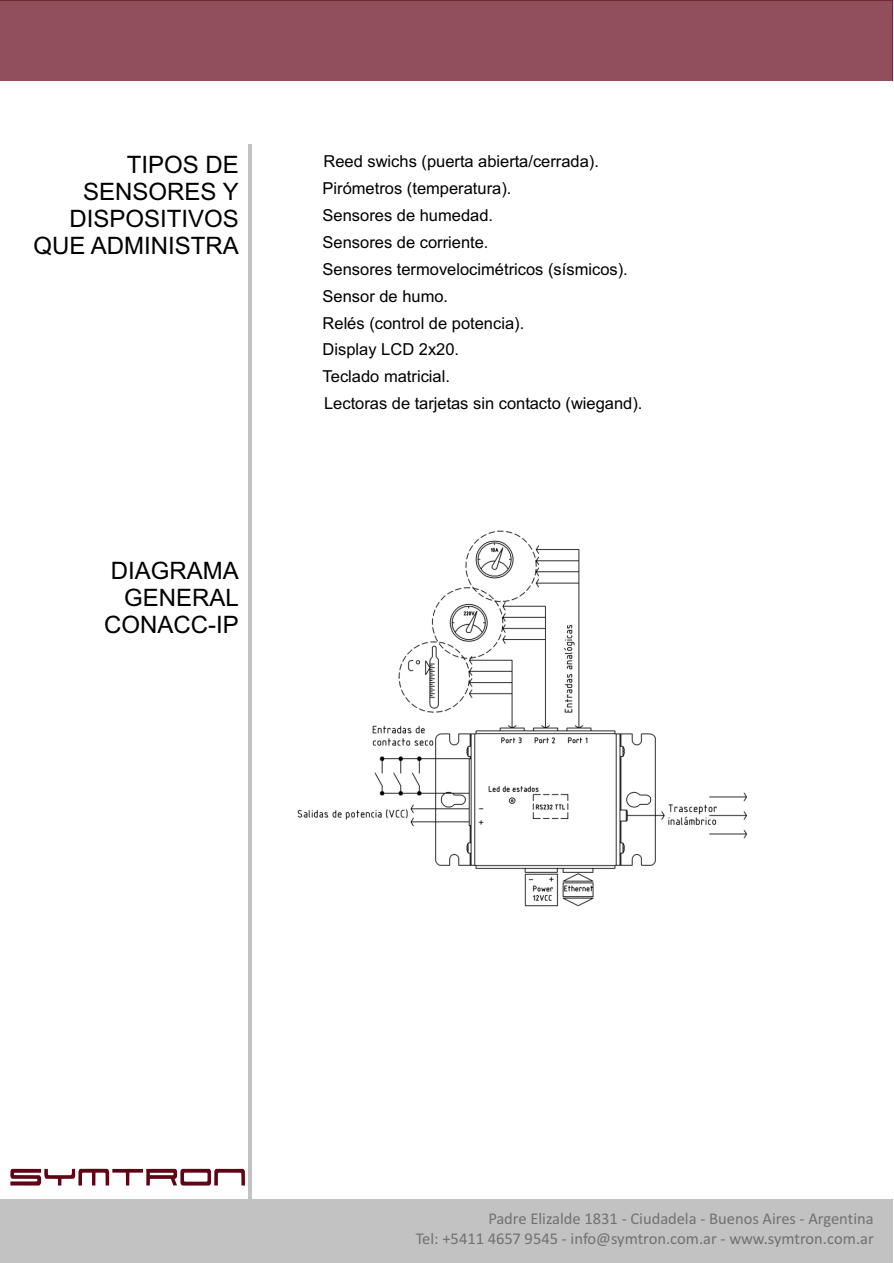
<style>
.page{position:relative;width:894px;height:1263px;background:#fff}
.page>*{position:absolute;margin:0;border:0;box-sizing:border-box;transform-origin:0 0}
.t1{font:24px/26.8px "Arial";color:#000;text-align:right}
.t2{font:16.5px/27px "Arial";color:#000}
.t3{font:16.5px/20.1px "Calibri";color:#737070;text-align:right}
</style>
<div class="page">
<img style="left:248px;top:481px;width:500px;height:684px">
<div style="left:0;top:1199px;width:893px;height:64px;background:#c2c2c2"></div>
<div style="left:0;top:0;width:893px;height:80px;background:#914f5b"></div>
<svg style="left:10px;top:1169px;width:235px;height:17px"></svg>
<hr style="left:249px;top:144px;width:3px;height:1056px;background:#c2c2c2">
<h1 class="t1" style="left:34px;top:154px;width:207px">TIPOS DE<br>SENSORES Y<br>DISPOSITIVOS<br>QUE ADMINISTRA</h1>
<p class="t2" style="left:323px;top:149px;width:307px;text-indent:-28px">• Reed swichs (puerta abierta/cerrada).<br>Pirómetros (temperatura).<br>Sensores de humedad.<br>Sensores de corriente.<br>Sensores termovelocimétricos (sísmicos).<br>Sensor de humo.<br>Relés (control de potencia).<br>Display LCD 2x20.<br>Teclado matricial.</p>
<p class="t2" style="left:296px;top:392px;width:348px">• Lectoras de tarjetas sin contacto (wiegand).</p>
<h1 class="t1" style="left:104px;top:559px;width:136px">DIAGRAMA<br>GENERAL<br>CONACC-IP</h1>
<p class="t3" style="left:416px;top:1209px;width:460px">Padre Elizalde 1831 - Ciudadela - Buenos Aires - Argentina<br>Tel: +5411 4657 9545 - info@symtron.com.ar - www.symtron.com.ar</p>
</div>
